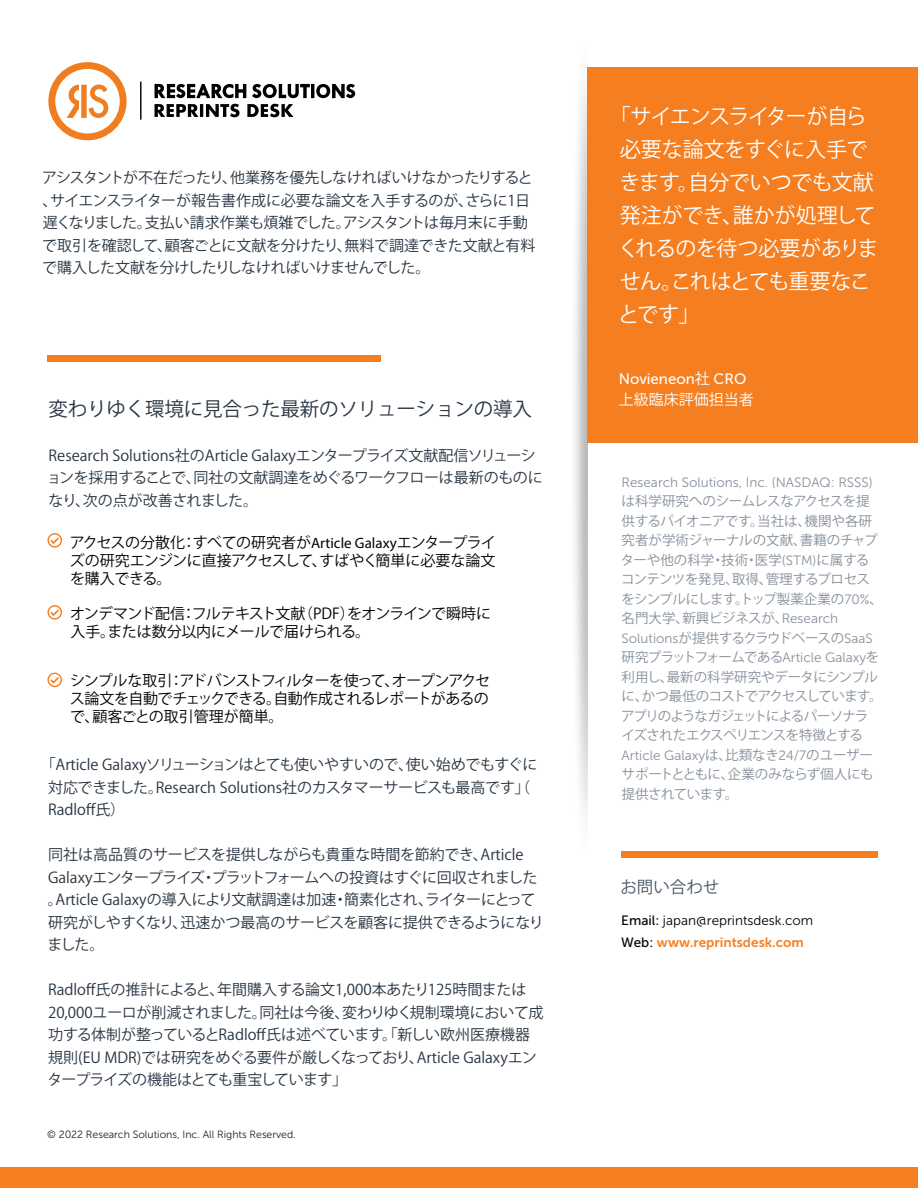
<style>
.page{position:relative;width:918px;height:1188px;background:#fff}
.page>*{position:absolute;margin:0;border:0;box-sizing:border-box;transform-origin:0 0}
.t1{font:21px/33px "Koz Go Pr 6 N";letter-spacing:-.025em;color:#fff}
.t2{font:19.5px "Koz Go Pr 6 N";letter-spacing:-.01em;color:#283542}
.t3{font:16.5px "Koz Go Pr 6 N";color:#495868}
.t4{font:15px/22.5px "Koz Go Pr 6 N";letter-spacing:-.01em;color:#283542}
.t5{font:15px/18px "Koz Go Pr 6 N";letter-spacing:-.03em;color:#000;text-align:justify}
.t6{font:15px "Museo Sans 500";color:#fff}
.t7{font:15px "Koz Go Pr 6 N";color:#fff}
.t8{font:13.5px/19.5px "Koz Go Pr 6 N";letter-spacing:-.02em;color:#86909c}
.t9{font:13.5px/19.5px "Koz Go Pr 6 N";letter-spacing:-.06em;color:#86909c}
.t10{font:13.5px "Museo Sans 300";color:#86909c}
.t11{font:13.5px/19.5px "Koz Go Pr 6 N";letter-spacing:-.04em;color:#86909c}
.t12{font:13.5px "Museo Sans 300";color:#000}
.t13{font:13.5px "Museo Sans 700";color:#f58020}
.t14{font:10.5px "Museo Sans 300";color:#231f20}
.s1{font-family:"Myriad Pro"}
.s2{font-family:"Koz Go Pr 6 N"}
.s3{font-family:"Museo Sans 300"}
.s4{font-family:"Museo Sans 500"}
.s5{font-family:"Museo Sans 500";color:#000}
</style>
<div class="page">
<div style="left:0;top:1168px;width:918px;height:20px;background:#f47e20"></div>
<svg style="left:48px;top:62px;width:79px;height:78px"></svg>
<svg style="left:140px;top:82px;width:215px;height:38px"></svg>
<svg style="left:47px;top:533px;width:15px;height:15px"></svg>
<svg style="left:47px;top:605px;width:15px;height:15px"></svg>
<svg style="left:47px;top:673px;width:15px;height:14px"></svg>
<div style="left:47px;top:355px;width:334px;height:6px;background:#f47e20"></div>
<div style="left:587px;top:67px;width:331px;height:376px;background:#f47e20"></div>
<div style="left:621px;top:852px;width:257px;height:6px;background:#f47e20"></div>
<p class="t4" style="left:42px;top:167px;width:495px">アシスタントが不在だったり、他業務を優先しなければいけなかったりすると、サイエンスライターが報告書作成に必要な論文を入手するのが、さらに1日遅くなりました。支払い請求作業も煩雑でした。アシスタントは毎月末に手動で取引を確認して、顧客ごとに文献を分けたり、無料で調達できた文献と有料で購入した文献を分けしたりしなければいけませんでした。</p>
<h2 class="t2" style="left:49px;top:397px;width:485px">変わりゆく環境に見合った最新のソリューションの導入</h2>
<p class="t4" style="left:47px;top:444px;width:498px">Research Solutions社のArticle Galaxyエンタープライズ文献配信ソリューションを採用することで、同社の文献調達をめぐるワークフローは最新のものになり、次の点が改善されました。</p>
<p class="t5" style="left:70px;top:534px;width:427px">アクセスの分散化：すべての研究者が<span class="s1">Article Galaxy</span>エンタープライズの研究エンジンに直接アクセスして、すばやく簡単に必要な論文を購入できる。</p>
<p class="t5" style="left:70px;top:605px;width:422px">オンデマンド配信：フルテキスト文献（PDF）をオンラインで瞬時に入手。または数分以内にメールで届けられる。</p>
<p class="t5" style="left:70px;top:672px;width:422px">シンプルな取引：アドバンストフィルターを使って、オープンアクセス論文を自動でチェックできる。自動作成されるレポートがあるので、顧客ごとの取引管理が簡単。</p>
<p class="t4" style="left:48px;top:754px;width:491px;text-indent:-7px">「Article Galaxyソリューションはとても使いやすいので、使い始めでもすぐに対応できました。Research Solutions社のカスタマーサービスも最高です」（<br>Radloff氏）</p>
<p class="t4" style="left:47px;top:844px;width:498px">同社は高品質のサービスを提供しながらも貴重な時間を節約でき、Article Galaxyエンタープライズ・プラットフォームへの投資はすぐに回収されました。Article Galaxyの導入により文献調達は加速・簡素化され、ライターにとって研究がしやすくなり、迅速かつ最高のサービスを顧客に提供できるようになりました。</p>
<p class="t4" style="left:47px;top:979px;width:498px">Radloff氏の推計によると、年間購入する論文1,000本あたり125時間または20,000ユーロが削減されました。同社は今後、変わりゆく規制環境において成功する体制が整っているとRadloff氏は述べています。「新しい欧州医療機器規則(EU MDR)では研究をめぐる要件が厳しくなっており、Article Galaxyエンタープライズの機能はとても重宝しています」</p>
<p class="t14" style="left:47px;top:1129px;width:250px">© 2022 Research Solutions, Inc. All Rights Reserved.</p>
<h1 class="t1" style="left:618px;top:100px;width:262px;text-indent:-8px">「サイエンスライターが自ら必要な論文をすぐに入手できます。自分でいつでも文献発注ができ、誰かが処理してくれるのを待つ必要がありません。これはとても重要なことです」</h1>
<p class="t6" style="left:619px;top:370px;width:129px">Novieneon<span class="s2">社</span> CRO</p>
<p class="t7" style="left:619px;top:391px;width:136px">上級臨床評価担当者</p>
<p class="t10" style="left:622px;top:475px;width:253px">Research Solutions, Inc. (NASDAQ: RSSS)</p>
<p class="t8" style="left:621px;top:492px;width:263px">は科学研究へのシームレスなアクセスを提供するパイオニアです。当社は、機関や各研究者が学術ジャーナルの文献、書籍のチャプターや他の科学・技術・医学<span class="s3">(STM)</span>に属するコンテンツを発見、取得、管理するプロセスをシンプルにします。トップ製薬企業の<span class="s3">70%</span>、名門大学、新興ビジネスが、<span class="s3">Research</span></p>
<p class="t10" style="left:622px;top:631px;width:253px">Solutions<span class="s2">が提供するクラウドベースの</span>SaaS</p>
<p class="t9" style="left:621px;top:648px;width:263px">研究プラットフォームである<span class="s3">Article Galaxy</span>を利用し、最新の科学研究やデータにシンプルに、かつ最低のコストでアクセスしています。アプリのようなガジェットによるパーソナライズされたエクスペリエンスを特徴とする</p>
<p class="t10" style="left:622px;top:748px;width:253px">Article Galaxy<span class="s2">は、比類なき</span>24/7<span class="s2">のユーザー</span></p>
<p class="t11" style="left:622px;top:765px;width:254px">サポートとともに、企業のみならず個人にも提供されています。</p>
<p class="t3" style="left:620px;top:878px;width:100px">お問い合わせ</p>
<p class="t12" style="left:621px;top:913px;width:193px"><span class="s4">Email:</span> japan@reprintsdesk.com</p>
<p class="t13" style="left:621px;top:935px;width:184px"><span class="s5">Web:</span> www.reprintsdesk.com</p>
</div>
